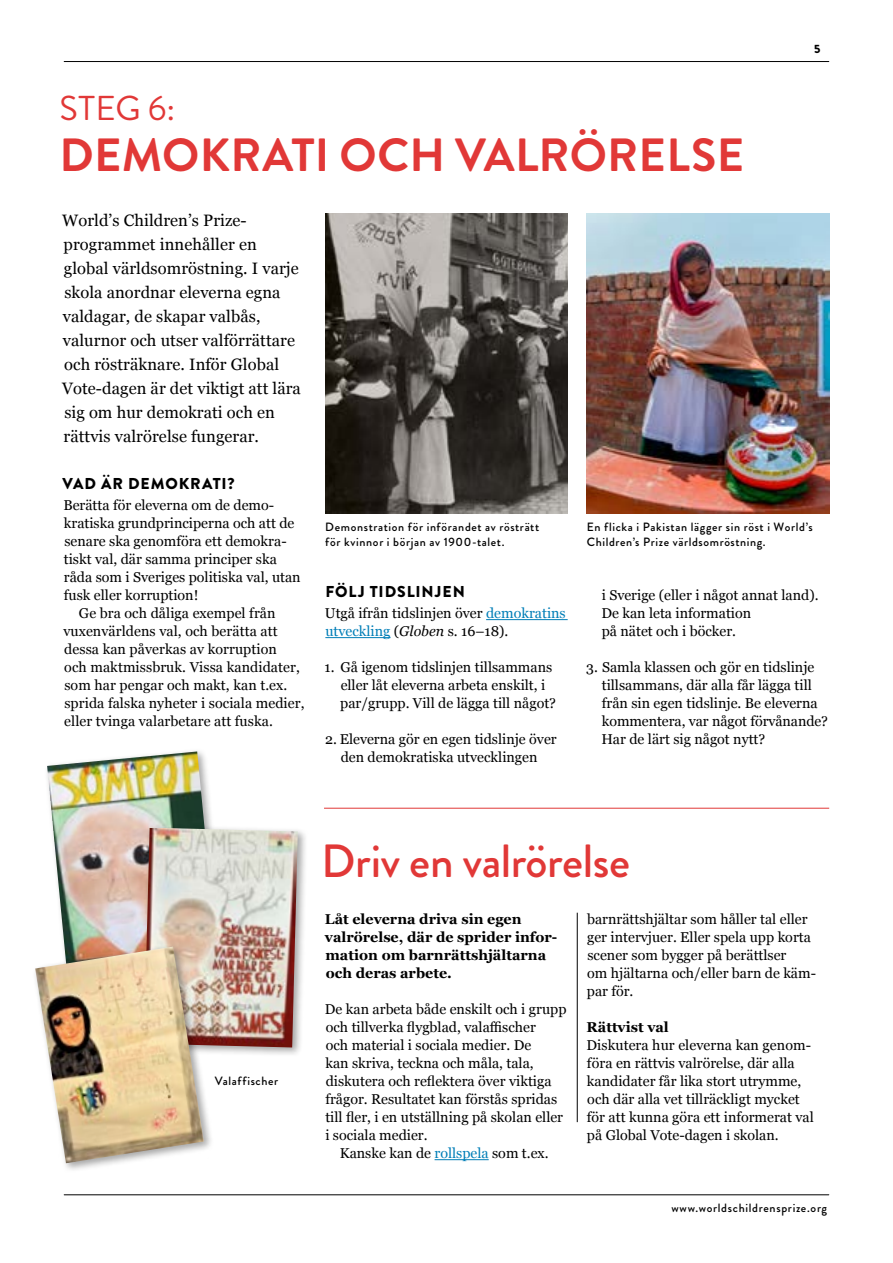
<style>
.page{position:relative;width:893px;height:1263px;background:#fff}
.page>*{position:absolute;margin:0;border:0;box-sizing:border-box;transform-origin:0 0}
.t1{font:700 46.5px "Brandon Grotesque";letter-spacing:.005em;color:#e13837}
.t2{font:500 46.5px "Brandon Grotesque";letter-spacing:-.01em;color:#e13837}
.t3{font:34.5px "Brandon Grotesque";color:#e13837}
.t4{font:16.5px/24px "Georgia";letter-spacing:.005em;color:#000}
.t5{font:900 15.75px "Brandon Grotesque";letter-spacing:.06em;color:#000}
.t6{font:14.25px/18px "Georgia";color:#000}
.t7{font:700 14.25px/18px "Georgia";color:#000}
.t8{font:500 12px/15px "Brandon Grotesque";letter-spacing:.05em;color:#000}
.t9{font:900 12px "Brandon Grotesque";color:#000}
.s1{color:#007eb7}
.s2{font-style:italic}
</style>
<div class="page">
<hr style="left:577px;top:913px;width:1px;height:209px;background:#000">
<hr style="left:324px;top:808px;width:505px;height:1px;background:#e13837">
<img style="left:325px;top:213px;width:243px;height:300px">
<img style="left:587px;top:213px;width:242px;height:300px">
<img style="left:47px;top:751px;width:164px;height:192px">
<div style="left:140px;top:824px;width:168px;height:234px;background:#000;opacity:.35"></div>
<img style="left:144px;top:828px;width:154px;height:219px">
<div style="left:31px;top:943px;width:183px;height:231px;background:#000;opacity:.35"></div>
<img style="left:35px;top:947px;width:169px;height:216px">
<hr style="left:486px;top:619px;width:82px;height:1px;background:#007eb7">
<hr style="left:325px;top:637px;width:65px;height:1px;background:#007eb7">
<hr style="left:435px;top:1159px;width:54px;height:1px;background:#007eb7">
<hr style="left:64px;top:61px;width:765px;height:1px;background:#000">
<hr style="left:64px;top:1194px;width:765px;height:1px;background:#000">
<h2 class="t3" style="left:59px;top:84px;width:117px">STEG 6:</h2>
<h1 class="t1" style="left:59px;top:122px;width:686px">DEMOKRATI OCH VALRÖRELSE</h1>
<p class="t9" style="left:814px;top:40px;width:8px">5</p>
<p class="t4" style="left:62px;top:207px;width:240px">World’s Children’s Prize&shy;programmet innehåller en global världsomröstning. I varje skola anordnar eleverna egna valdagar, de skapar valbås, valurnor och utser valförrättare och rösträknare. Inför Global<br>Vote-dagen är det viktigt att lära sig om hur demokrati och en rättvis valrörelse fungerar.</p>
<p class="t5" style="left:63px;top:472px;width:173px">VAD ÄR DEMOKRATI?</p>
<p class="t6" style="left:63px;top:495px;width:211px">Berätta för eleverna om de demo-</p>
<p class="t6" style="left:64px;top:513px;width:232px">kratiska grundprinciperna och att de</p>
<p class="t6" style="left:64px;top:531px;width:224px">senare ska genomföra ett demokra-</p>
<p class="t6" style="left:64px;top:549px;width:215px">tiskt val, där samma principer ska</p>
<p class="t6" style="left:64px;top:567px;width:238px">råda som i Sveriges politiska val, utan</p>
<p class="t6" style="left:64px;top:585px;width:136px">fusk eller korruption!</p>
<p class="t6" style="left:79px;top:603px;width:198px">Ge bra och dåliga exempel från</p>
<p class="t6" style="left:63px;top:621px;width:216px">vuxenvärldens val, och berätta att</p>
<p class="t6" style="left:64px;top:639px;width:214px">dessa kan påverkas av korruption</p>
<p class="t6" style="left:64px;top:657px;width:237px">och maktmissbruk. Vissa kandidater,</p>
<p class="t6" style="left:64px;top:675px;width:224px">som har pengar och makt, kan t.ex.</p>
<p class="t6" style="left:64px;top:693px;width:242px">sprida falska nyheter i sociala medier,</p>
<p class="t6" style="left:64px;top:711px;width:210px">eller tvinga valarbetare att fuska.</p>
<p class="t8" style="left:325px;top:520px;width:215px">Demonstration för införandet av rösträtt för kvinnor i början av 1900-talet.</p>
<p class="t8" style="left:587px;top:520px;width:227px">En flicka i Pakistan lägger sin röst i World’s<br>Children’s Prize världsomröstning.</p>
<p class="t5" style="left:325px;top:580px;width:141px">FÖLJ TIDSLINJEN</p>
<p class="t6" style="left:325px;top:603px;width:242px">Utgå ifrån tidslinjen över <span class="s1">demokratins utveckling</span> (<span class="s2">Globen</span> s. 16–18).</p>
<p class="t6" style="left:340px;top:657px;width:217px;text-indent:-16px">1. Gå igenom tidslinjen tillsammans eller låt eleverna arbeta enskilt, i par/grupp. Vill de lägga till något?</p>
<p class="t6" style="left:325px;top:729px;width:233px;text-align:center">2. Eleverna gör en egen tidslinje över den demokratiska utvecklingen</p>
<p class="t6" style="left:601px;top:585px;width:219px">i Sverige (eller i något annat land).<br>De kan leta information<br>på nätet och i böcker.</p>
<p class="t6" style="left:601px;top:657px;width:228px;text-indent:-15px">3. Samla klassen och gör en tidslinje tillsammans, där alla får lägga till från sin egen tidslinje. Be eleverna kommentera, var något förvånande?<br>Har de lärt sig något nytt?</p>
<p class="t8" style="left:215px;top:1074px;width:65px">Valaffischer</p>
<h1 class="t2" style="left:321px;top:829px;width:310px">Driv en valrörelse</h1>
<p class="t7" style="left:325px;top:909px;width:234px">Låt eleverna driva sin egen valrörelse, där de sprider infor&shy;mation om barnrättshjältarna och deras arbete.</p>
<p class="t6" style="left:325px;top:999px;width:243px">De kan arbeta både enskilt och i grupp och tillverka flygblad, valaffischer<br>och material i sociala medier. De<br>kan skriva, teckna och måla, tala, diskutera och reflektera över viktiga frågor. Resultatet kan förstås spridas till fler, i en utställning på skolan eller i sociala medier.</p>
<p class="t6" style="left:340px;top:1143px;width:210px">Kanske kan de <span class="s1">rollspela</span> som t.ex.</p>
<p class="t6" style="left:587px;top:909px;width:231px">barnrättshjältar som håller tal eller ger intervjuer. Eller spela upp korta scener som bygger på berättlser<br>om hjältarna och/eller barn de käm&shy;par för.</p>
<p class="t7" style="left:586px;top:1017px;width:84px">Rättvist val</p>
<p class="t6" style="left:586px;top:1035px;width:229px">Diskutera hur eleverna kan genom&shy;föra en rättvis valrörelse, där alla kandidater får lika stort utrymme, och där alla vet tillräckligt mycket för att kunna göra ett informerat val på Global Vote-dagen i skolan.</p>
<p class="t8" style="left:671px;top:1201px;width:157px">www.worldschildrensprize.org</p>
</div>
